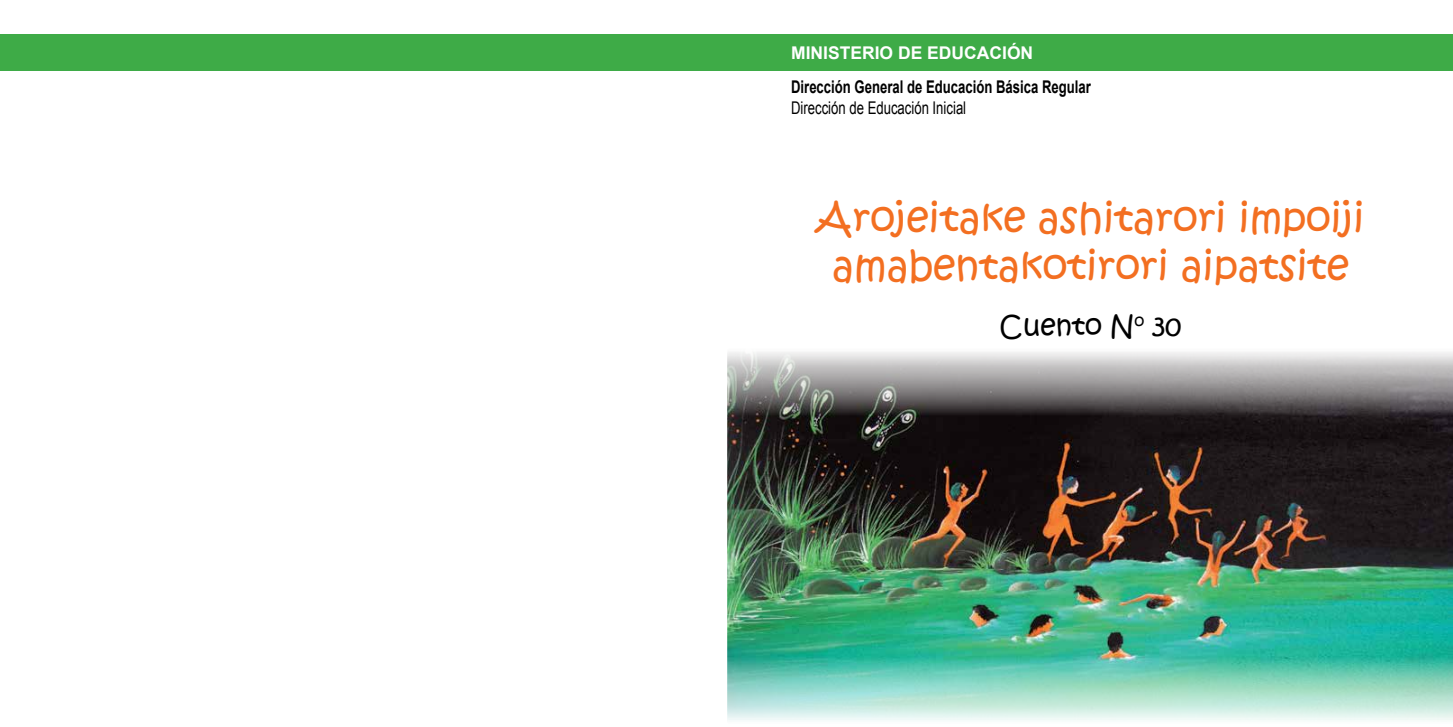
<style>
.page{position:relative;width:1453px;height:727px;background:#fff}
.page>*{position:absolute;margin:0;border:0;box-sizing:border-box;transform-origin:0 0}
.t1{font:40px/48px "Kristen ITC";color:#f36f21;text-align:center}
.t2{font:27.5px "Kristen ITC";color:#000}
.t3{font:700 17.5px "Arial";color:#000;scale:.75 1}
.t4{font:17.5px "Arial";color:#000;scale:.75 1}
.t5{font:700 17.5px "Arial";color:#fff}
</style>
<div class="page">
<img style="left:727px;top:352px;width:726px;height:368px">
<div style="left:726px;top:34px;width:727px;height:37px;background:#3eab47"></div>
<div style="left:0;top:34px;width:726px;height:37px;background:#3eab47"></div>
<p class="t5" style="left:791px;top:41px;width:244px">MINISTERIO DE EDUCACIÓN</p>
<p class="t3" style="left:791px;top:75px;width:401px">Dirección General de Educación Básica Regular</p>
<p class="t4" style="left:791px;top:96px;width:235px">Dirección de Educación Inicial</p>
<p class="t1" style="left:817px;top:195px;width:549px">Arojeitake ashitarori impoiji amabentakotirori aipatsite</p>
<p class="t2" style="left:999px;top:308px;width:184px">Cuento N<sup>o</sup> 30</p>
</div>
